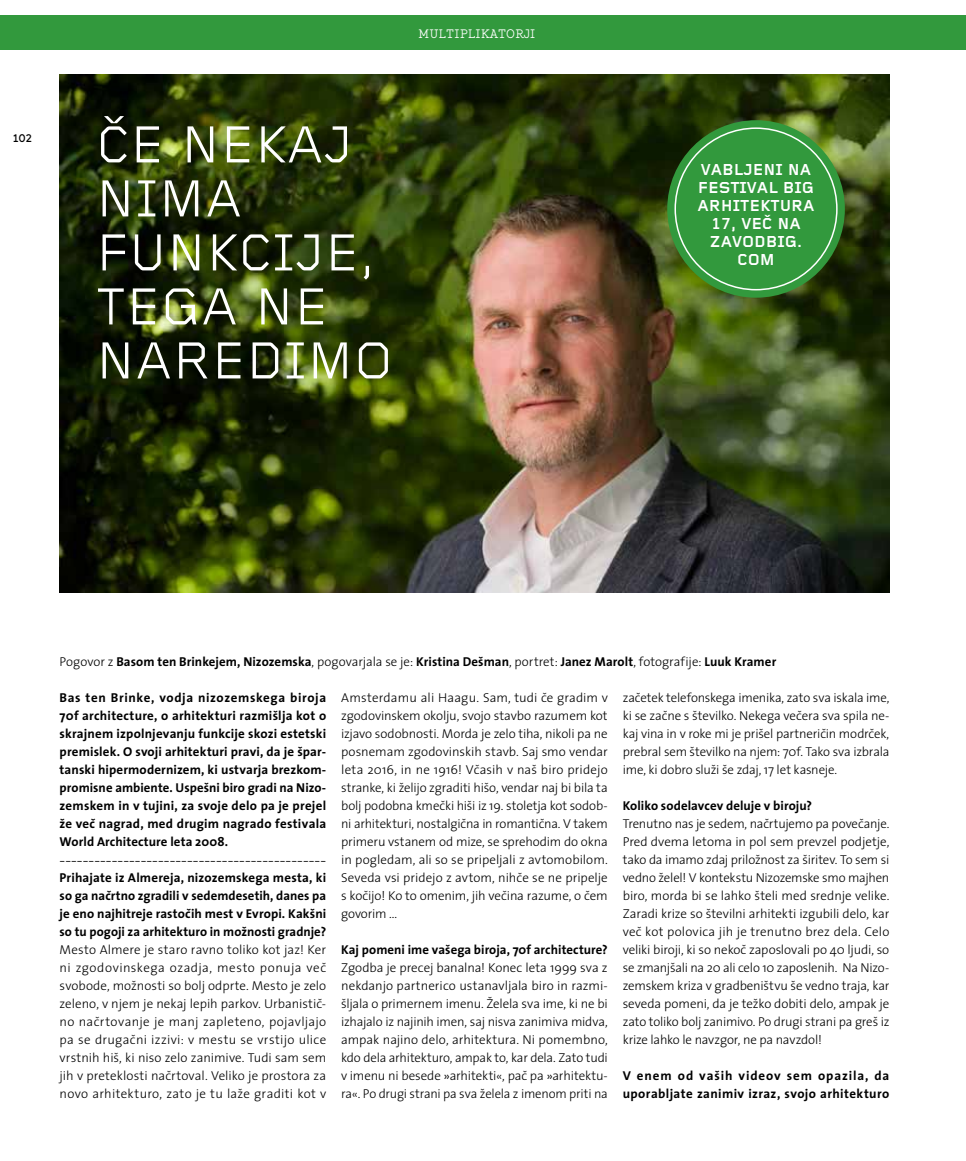
<style>
.page{position:relative;width:966px;height:1161px;background:#fff}
.page>*{position:absolute;margin:0;border:0;box-sizing:border-box;transform-origin:0 0}
.t1{font:54px/54px "Foundry Gridnik CE";color:#fff}
.t2{font:700 16.5px/18px "Foundry Gridnik CE";color:#fff;text-align:center}
.t3{font:13.5px "Generell TWCE";color:#000}
.t4{font:13.5px "Generell TWCE";color:#fff}
.t5{font:300 12.9px/18px "Slo The Sans";letter-spacing:-.01em;color:#000;text-align:justify}
.t6{font:700 12.9px/18px "Slo The Sans";letter-spacing:.01em;color:#000;text-align:justify}
.t7{font:700 12.9px/18px "Slo The Sans";letter-spacing:.035em;color:#000}
.t8{font:700 12px "Generell TWCE";color:#000}
.s1{font-weight:300}
</style>
<div class="page">
<img style="left:60px;top:74px;width:829px;height:518px">
<div style="left:0;top:15px;width:964px;height:35px;background:#32993d"></div>
<svg style="left:667px;top:120px;width:177px;height:178px;background:#44a04d"></svg>
<div style="left:675px;top:128px;width:161px;height:162px;background:#32993d;border-radius:50%"></div>
<p class="t8" style="left:13px;top:131px;width:21px">102</p>
<p class="t4" style="left:418px;top:26px;width:119px">MULTIPLIKATORJI</p>
<h1 class="t1" style="left:96px;top:119px;width:299px">ČE NEKAJ<br>NIMA<br>FUNKCIJE,<br>TEGA NE<br>NAREDIMO</h1>
<p class="t2" style="left:697px;top:161px;width:119px">VABLJENI NA<br>FESTIVAL BIG<br>ARHITEKTURA<br>17, VEČ NA<br>ZAVODBIG.<br>COM</p>
<p class="t6" style="left:60px;top:653px;width:718px"><span class="s1">Pogovor z</span> Basom ten Brinkejem, Nizozemska<span class="s1">, pogovarjala se je:</span> Kristina Dešman<span class="s1">, portret:</span> Janez Marolt<span class="s1">, fotografije:</span> Luuk Kramer</p>
<p class="t6" style="left:60px;top:689px;width:268px">Bas ten Brinke, vodja nizozemskega biroja 70f architecture, o arhitekturi razmišlja kot o skrajnem izpolnjevanju funkcije skozi estetski premislek. O svoji arhitekturi pravi, da je špar&shy;tanski hipermodernizem, ki ustvarja brezkom&shy;promisne ambiente. Uspešni biro gradi na Nizo&shy;zemskem in v tujini, za svoje delo pa je prejel že več nagrad, med drugim nagrado festivala World Architecture leta 2008.</p>
<p class="t3" style="left:60px;top:852px;width:268px">----------------------------------------------</p>
<p class="t6" style="left:60px;top:869px;width:268px">Prihajate iz Almereja, nizozemskega mesta, ki so ga načrtno zgradili v sedemdesetih, danes pa je eno najhitreje rastočih mest v Evropi. Kakšni so tu pogoji za arhitekturo in možnosti gradnje?</p>
<p class="t5" style="left:60px;top:941px;width:268px">Mesto Almere je staro ravno toliko kot jaz! Ker ni zgodovinskega ozadja, mesto ponuja več svobode, možnosti so bolj odprte. Mesto je zelo zeleno, v njem je nekaj lepih parkov. Urbanistič&shy;no načrtovanje je manj zapleteno, pojavljajo pa se drugačni izzivi: v mestu se vrstijo ulice vrstnih hiš, ki niso zelo zanimive. Tudi sam sem jih v preteklosti načrtoval. Veliko je prostora za novo arhitekturo, zato je tu laže graditi kot v</p>
<p class="t5" style="left:341px;top:689px;width:268px">Amsterdamu ali Haagu. Sam, tudi če gradim v zgodovinskem okolju, svojo stavbo razumem kot izjavo sodobnosti. Morda je zelo tiha, nikoli pa ne posnemam zgodovinskih stavb. Saj smo vendar leta 2016, in ne 1916! Včasih v naš biro pridejo stranke, ki želijo zgraditi hišo, vendar naj bi bila ta bolj podobna kmečki hiši iz 19. stoletja kot sodob&shy;ni arhitekturi, nostalgična in romantična. V takem primeru vstanem od mize, se sprehodim do okna in pogledam, ali so se pripeljali z avtomobilom.<br>Seveda vsi pridejo z avtom, nihče se ne pripelje s kočijo! Ko to omenim, jih večina razume, o čem govorim ...</p>
<p class="t6" style="left:341px;top:941px;width:268px">Kaj pomeni ime vašega biroja, 70f architecture?</p>
<p class="t5" style="left:341px;top:959px;width:268px">Zgodba je precej banalna! Konec leta 1999 sva z nekdanjo partnerico ustanavljala biro in razmi&shy;šljala o primernem imenu. Želela sva ime, ki ne bi izhajalo iz najinih imen, saj nisva zanimiva midva, ampak najino delo, arhitektura. Ni pomembno, kdo dela arhitekturo, ampak to, kar dela. Zato tudi v imenu ni besede »arhitekti«, pač pa »arhitektu&shy;ra«. Po drugi strani pa sva želela z imenom priti na</p>
<p class="t5" style="left:622px;top:689px;width:268px">začetek telefonskega imenika, zato sva iskala ime, ki se začne s številko. Nekega večera sva spila ne&shy;kaj vina in v roke mi je prišel partneričin modrček, prebral sem številko na njem: 70f. Tako sva izbrala ime, ki dobro služi še zdaj, 17 let kasneje.</p>
<p class="t6" style="left:622px;top:797px;width:191px">Koliko sodelavcev deluje v biroju?</p>
<p class="t5" style="left:622px;top:815px;width:268px">Trenutno nas je sedem, načrtujemo pa povečanje.<br>Pred dvema letoma in pol sem prevzel podjetje, tako da imamo zdaj priložnost za širitev. To sem si vedno želel! V kontekstu Nizozemske smo majhen biro, morda bi se lahko šteli med srednje velike.<br>Zaradi krize so številni arhitekti izgubili delo, kar več kot polovica jih je trenutno brez dela. Celo veliki biroji, ki so nekoč zaposlovali po 40 ljudi, so se zmanjšali na 20 ali celo 10 zaposlenih. Na Nizo&shy;zemskem kriza v gradbeništvu še vedno traja, kar seveda pomeni, da je težko dobiti delo, ampak je zato toliko bolj zanimivo. Po drugi strani pa greš iz krize lahko le navzgor, ne pa navzdol!</p>
<p class="t7" style="left:622px;top:1067px;width:268px">V enem od vaših videov sem opazila, da uporabljate zanimiv izraz, svojo arhitekturo</p>
</div>
